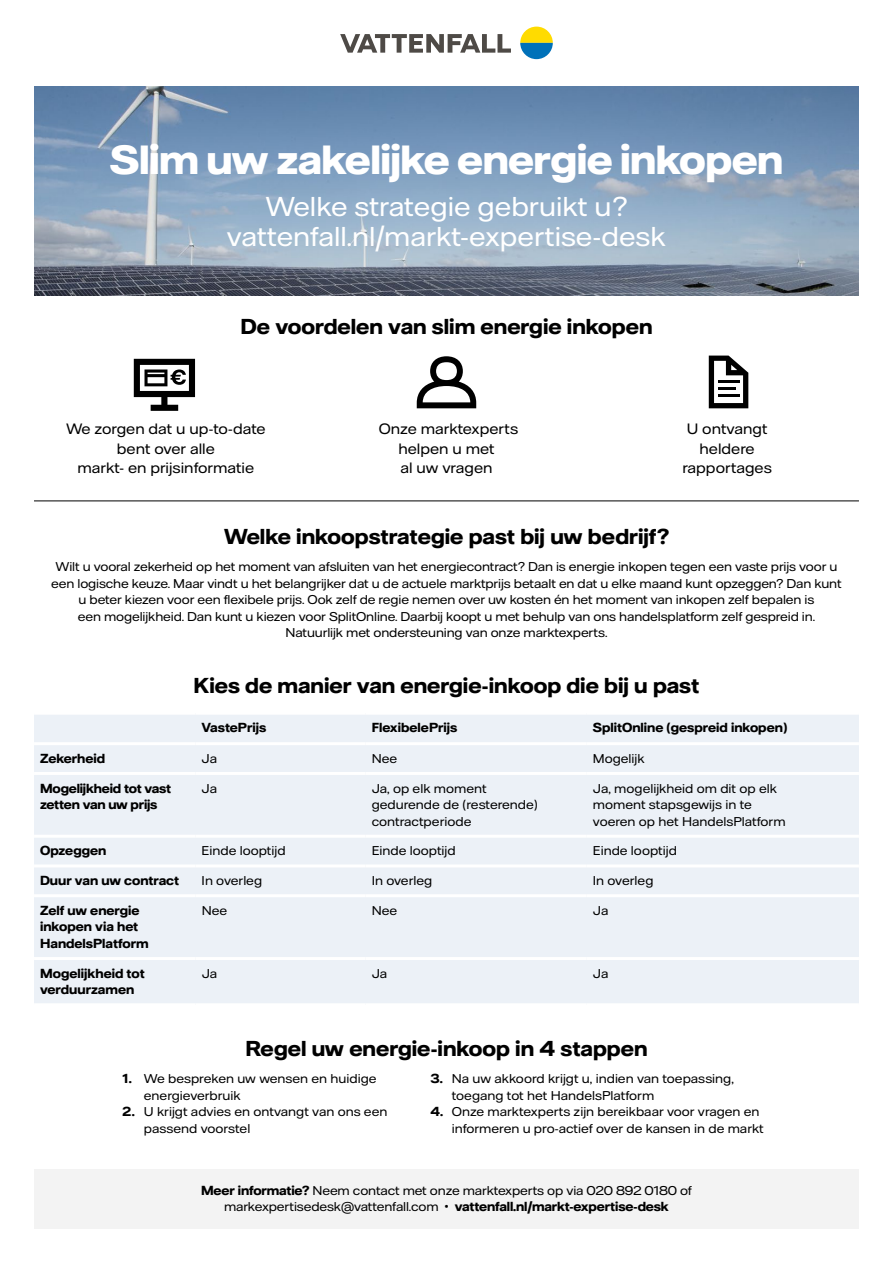
<style>
.page{position:relative;width:893px;height:1263px;background:#fff}
.page>*{position:absolute;margin:0;border:0;box-sizing:border-box;transform-origin:0 0}
.t1{font:700 40.5px "Vattenfall Hall Display";color:#fff}
.t2{font:27.15px/30px "Vattenfall Hall";color:#fff;text-align:center}
.t3{font:700 21px "Vattenfall Hall";color:#000}
.t4{font:15px "Vattenfall Hall";color:#000}
.t5{font:12.75px/16.5px "Vattenfall Hall";letter-spacing:-.01em;color:#000;text-align:center}
.t6{font:700 12.75px/16.5px "Vattenfall Hall";color:#000}
.s1{font-weight:700}
</style>
<div class="page">
<img style="left:34px;top:87px;width:825px;height:209px">
<svg style="left:340px;top:34px;width:171px;height:19px"></svg>
<svg style="left:520px;top:27px;width:33px;height:32px"></svg>
<div style="left:34px;top:1169px;width:825px;height:60px;background:#f3f3f3"></div>
<hr style="left:34px;top:501px;width:825px;height:1px;background:#000">
<svg style="left:417px;top:356px;width:59px;height:52px"></svg>
<svg style="left:709px;top:356px;width:39px;height:52px"></svg>
<hr style="left:718px;top:381px;width:21px;height:2px;background:#000">
<hr style="left:718px;top:394px;width:21px;height:2px;background:#000">
<hr style="left:718px;top:387px;width:17px;height:3px;background:#000">
<svg style="left:134px;top:359px;width:61px;height:52px"></svg>
<div style="left:34px;top:713px;width:162px;height:31px;background:#ecf1f7"></div>
<div style="left:196px;top:713px;width:170px;height:31px;background:#ecf1f7"></div>
<div style="left:366px;top:713px;width:221px;height:31px;background:#ecf1f7"></div>
<div style="left:587px;top:713px;width:272px;height:31px;background:#ecf1f7"></div>
<div style="left:34px;top:744px;width:162px;height:29px;background:#ecf1f7"></div>
<div style="left:196px;top:744px;width:170px;height:29px;background:#ecf1f7"></div>
<div style="left:366px;top:744px;width:221px;height:29px;background:#ecf1f7"></div>
<div style="left:587px;top:744px;width:272px;height:29px;background:#ecf1f7"></div>
<div style="left:34px;top:773px;width:162px;height:63px;background:#ecf1f7"></div>
<div style="left:196px;top:773px;width:170px;height:63px;background:#ecf1f7"></div>
<div style="left:366px;top:773px;width:221px;height:63px;background:#ecf1f7"></div>
<div style="left:587px;top:773px;width:272px;height:63px;background:#ecf1f7"></div>
<div style="left:34px;top:836px;width:162px;height:30px;background:#ecf1f7"></div>
<div style="left:196px;top:836px;width:170px;height:30px;background:#ecf1f7"></div>
<div style="left:366px;top:836px;width:221px;height:30px;background:#ecf1f7"></div>
<div style="left:587px;top:836px;width:272px;height:30px;background:#ecf1f7"></div>
<div style="left:34px;top:866px;width:162px;height:30px;background:#ecf1f7"></div>
<div style="left:196px;top:866px;width:170px;height:30px;background:#ecf1f7"></div>
<div style="left:366px;top:866px;width:221px;height:30px;background:#ecf1f7"></div>
<div style="left:587px;top:866px;width:272px;height:30px;background:#ecf1f7"></div>
<div style="left:34px;top:896px;width:162px;height:62px;background:#ecf1f7"></div>
<div style="left:196px;top:896px;width:170px;height:62px;background:#ecf1f7"></div>
<div style="left:366px;top:896px;width:221px;height:62px;background:#ecf1f7"></div>
<div style="left:587px;top:896px;width:272px;height:62px;background:#ecf1f7"></div>
<div style="left:34px;top:958px;width:162px;height:47px;background:#ecf1f7"></div>
<div style="left:196px;top:958px;width:170px;height:47px;background:#ecf1f7"></div>
<div style="left:366px;top:958px;width:221px;height:47px;background:#ecf1f7"></div>
<div style="left:587px;top:958px;width:272px;height:47px;background:#ecf1f7"></div>
<hr style="left:34px;top:712px;width:162px;height:3px;background:#fff">
<hr style="left:196px;top:712px;width:170px;height:3px;background:#fff">
<hr style="left:366px;top:712px;width:221px;height:3px;background:#fff">
<hr style="left:587px;top:712px;width:272px;height:3px;background:#fff">
<hr style="left:34px;top:772px;width:162px;height:3px;background:#fff">
<hr style="left:196px;top:772px;width:170px;height:3px;background:#fff">
<hr style="left:366px;top:772px;width:221px;height:3px;background:#fff">
<hr style="left:587px;top:772px;width:272px;height:3px;background:#fff">
<hr style="left:34px;top:835px;width:162px;height:3px;background:#fff">
<hr style="left:196px;top:835px;width:170px;height:3px;background:#fff">
<hr style="left:366px;top:835px;width:221px;height:3px;background:#fff">
<hr style="left:587px;top:835px;width:272px;height:3px;background:#fff">
<hr style="left:34px;top:864px;width:162px;height:3px;background:#fff">
<hr style="left:196px;top:864px;width:170px;height:3px;background:#fff">
<hr style="left:366px;top:864px;width:221px;height:3px;background:#fff">
<hr style="left:587px;top:864px;width:272px;height:3px;background:#fff">
<hr style="left:34px;top:894px;width:162px;height:3px;background:#fff">
<hr style="left:196px;top:894px;width:170px;height:3px;background:#fff">
<hr style="left:366px;top:894px;width:221px;height:3px;background:#fff">
<hr style="left:587px;top:894px;width:272px;height:3px;background:#fff">
<hr style="left:34px;top:957px;width:162px;height:3px;background:#fff">
<hr style="left:196px;top:957px;width:170px;height:3px;background:#fff">
<hr style="left:366px;top:957px;width:221px;height:3px;background:#fff">
<hr style="left:587px;top:957px;width:272px;height:3px;background:#fff">
<hr style="left:34px;top:1003px;width:162px;height:3px;background:#fff">
<hr style="left:196px;top:1003px;width:170px;height:3px;background:#fff">
<hr style="left:366px;top:1003px;width:221px;height:3px;background:#fff">
<hr style="left:587px;top:1003px;width:272px;height:3px;background:#fff">
<hr style="left:34px;top:742px;width:162px;height:3px;background:#fff">
<hr style="left:196px;top:742px;width:170px;height:3px;background:#fff">
<hr style="left:366px;top:742px;width:221px;height:3px;background:#fff">
<hr style="left:587px;top:742px;width:272px;height:3px;background:#fff">
<h1 class="t1" style="left:110px;top:135px;width:675px">Slim uw zakelijke energie inkopen</h1>
<h1 class="t2" style="left:227px;top:191px;width:440px">Welke strategie gebruikt u? vattenfall.nl/markt-expertise-desk</h1>
<h2 class="t3" style="left:240px;top:314px;width:414px">De voordelen van slim energie inkopen</h2>
<p class="t4" style="left:66px;top:420px;width:201px">We zorgen dat u up-to-date</p>
<p class="t4" style="left:379px;top:420px;width:141px">Onze marktexperts</p>
<p class="t4" style="left:687px;top:420px;width:82px">U ontvangt</p>
<p class="t4" style="left:117px;top:439px;width:99px">bent over alle</p>
<p class="t4" style="left:398px;top:439px;width:98px">helpen u met</p>
<p class="t4" style="left:700px;top:439px;width:57px">heldere</p>
<p class="t4" style="left:78px;top:459px;width:178px">markt- en prijsinformatie</p>
<p class="t4" style="left:400px;top:459px;width:94px">al uw vragen</p>
<p class="t4" style="left:682px;top:459px;width:91px">rapportages</p>
<h2 class="t3" style="left:224px;top:524px;width:447px">Welke inkoopstrategie past bij uw bedrijf?</h2>
<p class="t5" style="left:51px;top:558px;width:792px">Wilt u vooral zekerheid op het moment van afsluiten van het energiecontract? Dan is energie inkopen tegen een vaste prijs voor u een logische keuze. Maar vindt u het belangrijker dat u de actuele marktprijs betaalt en dat u elke maand kunt opzeggen? Dan kunt u beter kiezen voor een flexibele prijs. Ook zelf de regie nemen over uw kosten én het moment van inkopen zelf bepalen is<br>een mogelijkheid. Dan kunt u kiezen voor SplitOnline. Daarbij koopt u met behulp van ons handelsplatform zelf gespreid in.<br>Natuurlijk met ondersteuning van onze marktexperts.</p>
<h2 class="t3" style="left:194px;top:673px;width:507px">Kies de manier van energie-inkoop die bij u past</h2>
<p class="t6" style="left:202px;top:719px;width:66px">VastePrijs</p>
<p class="t6" style="left:372px;top:719px;width:87px">FlexibelePrijs</p>
<p class="t6" style="left:593px;top:719px;width:196px">SplitOnline (gespreid inkopen)</p>
<p class="t6" style="left:40px;top:750px;width:67px">Zekerheid</p>
<p class="t5" style="left:202px;top:750px;width:17px">Ja</p>
<p class="t5" style="left:372px;top:750px;width:27px">Nee</p>
<p class="t5" style="left:593px;top:750px;width:54px">Mogelijk</p>
<p class="t6" style="left:40px;top:780px;width:133px">Mogelijkheid tot vast zetten van uw prijs</p>
<p class="t5" style="left:202px;top:780px;width:17px">Ja</p>
<p class="t5" style="left:372px;top:780px;width:168px;text-align:left">Ja, op elk moment gedurende de (resterende) contractperiode</p>
<p class="t5" style="left:593px;top:780px;width:194px;text-align:left">Ja, mogelijkheid om dit op elk moment stapsgewijs in te voeren op het HandelsPlatform</p>
<p class="t6" style="left:40px;top:842px;width:68px">Opzeggen</p>
<p class="t5" style="left:202px;top:842px;width:86px">Einde looptijd</p>
<p class="t5" style="left:372px;top:842px;width:86px">Einde looptijd</p>
<p class="t5" style="left:593px;top:842px;width:86px">Einde looptijd</p>
<p class="t6" style="left:40px;top:872px;width:141px">Duur van uw contract</p>
<p class="t5" style="left:202px;top:872px;width:62px">In overleg</p>
<p class="t5" style="left:372px;top:872px;width:62px">In overleg</p>
<p class="t5" style="left:593px;top:872px;width:62px">In overleg</p>
<p class="t6" style="left:40px;top:902px;width:110px">Zelf uw energie inkopen via het<br>HandelsPlatform</p>
<p class="t5" style="left:202px;top:902px;width:27px">Nee</p>
<p class="t5" style="left:372px;top:902px;width:27px">Nee</p>
<p class="t5" style="left:593px;top:902px;width:17px">Ja</p>
<p class="t6" style="left:40px;top:965px;width:106px">Mogelijkheid tot verduurzamen</p>
<p class="t5" style="left:202px;top:965px;width:17px">Ja</p>
<p class="t5" style="left:372px;top:965px;width:17px">Ja</p>
<p class="t5" style="left:593px;top:965px;width:17px">Ja</p>
<h2 class="t3" style="left:245px;top:1036px;width:404px">Regel uw energie-inkoop in 4 stappen</h2>
<p class="t5" style="left:123px;top:1070px;width:255px"><span class="s1">1.</span> We bespreken uw wensen en huidige</p>
<p class="t5" style="left:430px;top:1070px;width:305px"><span class="s1">3.</span> Na uw akkoord krijgt u, indien van toepassing,</p>
<p class="t5" style="left:144px;top:1086px;width:98px">energieverbruik</p>
<p class="t5" style="left:452px;top:1086px;width:204px">toegang tot het HandelsPlatform</p>
<p class="t5" style="left:123px;top:1103px;width:266px"><span class="s1">2.</span> U krijgt advies en ontvangt van ons een</p>
<p class="t5" style="left:430px;top:1103px;width:331px"><span class="s1">4.</span> Onze marktexperts zijn bereikbaar voor vragen en</p>
<p class="t5" style="left:144px;top:1119px;width:108px">passend voorstel</p>
<p class="t5" style="left:452px;top:1119px;width:314px">informeren u pro-actief over de kansen in de markt</p>
<p class="t5" style="left:201px;top:1182px;width:492px"><span class="s1">Meer informatie?</span> Neem contact met onze marktexperts op via 020 892 0180 of markexpertisedesk@vattenfall.com • <span class="s1">vattenfall.nl/markt-expertise-desk</span></p>
</div>
